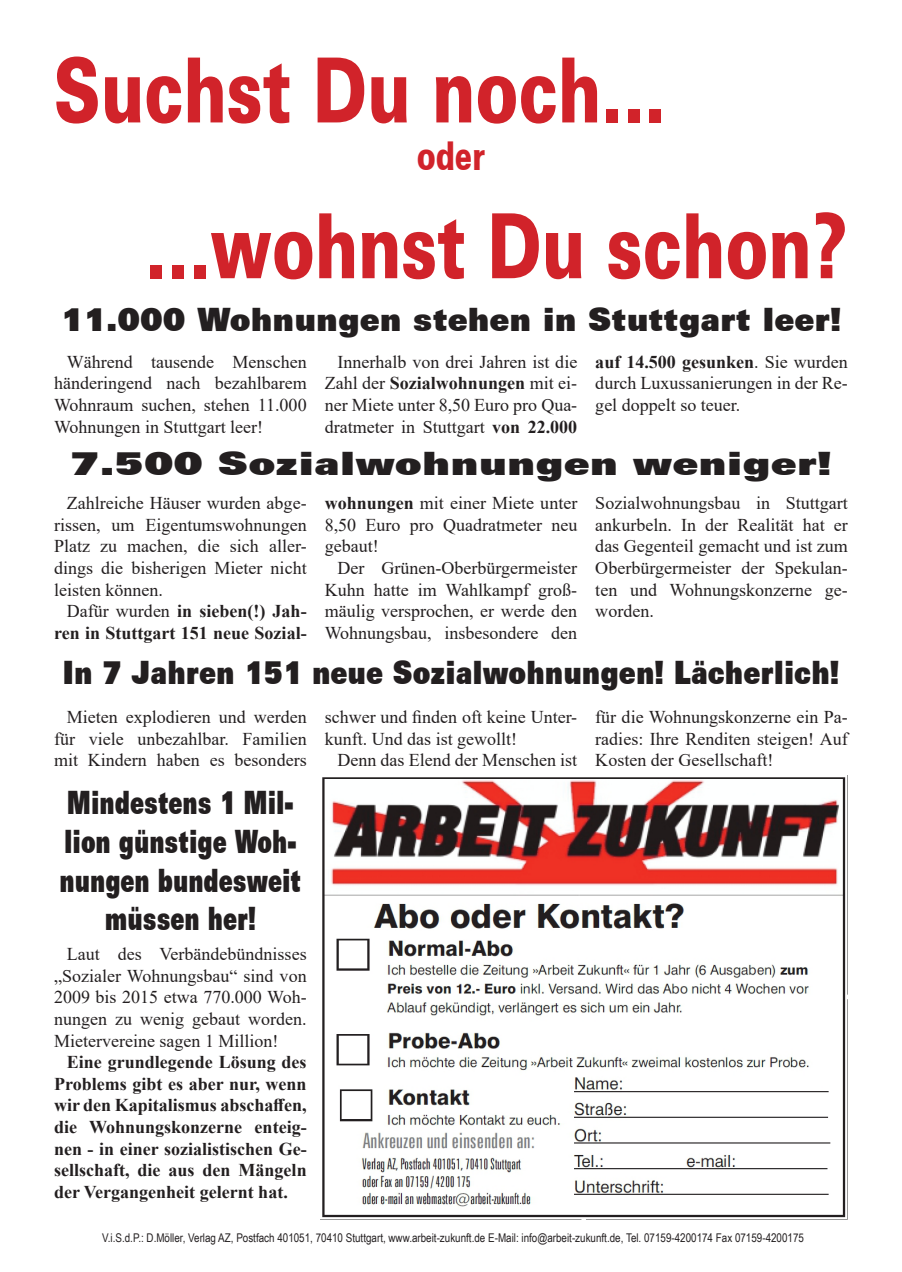
<style>
.page{position:relative;width:902px;height:1272px;background:#fff}
.page>*{position:absolute;margin:0;border:0;box-sizing:border-box;transform-origin:0 0}
.t1{font:900 90px "Zurich BT";color:#d1232a;scale:.73 1}
.t2{font:900 39.75px "Zurich BT";color:#d1232a;scale:.73 1}
.t3{font:900 32.25px/38.7px "Zurich BT";color:#231f20;text-align:center;scale:.7 1}
.t4{font:900 32.25px "Zurich BT";color:#231f20;scale:.85 1}
.t5{font:900 32.25px "Zurich BT";color:#231f20}
.t6{font:900 32.25px "Zurich BT";color:#231f20;scale:1.3 1}
.t7{font:18px/21.6px "Times New Roman";color:#231f20;text-align:justify}
.t8{font:700 18px/21.6px "Times New Roman";color:#231f20;text-align:right}
.t9{font:12px "Arial Narrow";color:#231f20}
.s1{font-weight:700}
.s2{font-weight:400}
</style>
<div class="page">
<img style="left:322px;top:777px;width:524px;height:441px">
<p class="t1" style="left:54px;top:36px;width:839px">Suchst Du noch...</p>
<p class="t2" style="left:417px;top:132px;width:95px">oder</p>
<p class="t1" style="left:145px;top:191px;width:963px">...wohnst Du schon?</p>
<p class="t5" style="left:61px;top:300px;width:782px">11.000 Wohnungen stehen in Stuttgart leer!</p>
<p class="t7" style="left:324px;top:350px;width:254px;text-indent:13px">Innerhalb von drei Jahren ist die Zahl der <span class="s1">Sozialwohnungen</span> mit ei&shy;ner Miete unter 8,50 Euro pro Qua&shy;dratmeter in Stuttgart <span class="s1">von 22.000</span></p>
<p class="t7" style="left:595px;top:350px;width:254px"><span class="s1">auf 14.500 gesunken</span>. Sie wurden durch Luxussanierungen in der Re&shy;gel doppelt so teuer.</p>
<p class="t6" style="left:70px;top:444px;width:587px">7.500 Sozialwohnungen weniger!</p>
<p class="t7" style="left:54px;top:492px;width:254px;text-indent:13px">Zahlreiche Häuser wurden abge&shy;rissen, um Eigentumswohnungen Platz zu machen, die sich aller&shy;dings die bisherigen Mieter nicht leisten können.</p>
<p class="t8" style="left:54px;top:600px;width:254px"><span class="s2">Dafür wurden</span> in sieben(!) Jah&shy;ren in Stuttgart 151 neue Sozial-</p>
<p class="t7" style="left:54px;top:350px;width:254px;text-indent:13px">Während tausende Menschen händeringend nach bezahlbarem Wohnraum suchen, stehen 11.000<br>Wohnungen in Stuttgart leer!</p>
<p class="t7" style="left:324px;top:492px;width:254px"><span class="s1">wohnungen</span> mit einer Miete unter 8,50 Euro pro Quadratmeter neu gebaut!</p>
<p class="t7" style="left:324px;top:556px;width:254px;text-indent:13px">Der Grünen-Oberbürgermeister Kuhn hatte im Wahlkampf groß&shy;mäulig versprochen, er werde den Wohnungsbau, insbesondere den</p>
<p class="t7" style="left:595px;top:492px;width:254px">Sozialwohnungsbau in Stuttgart ankurbeln. In der Realität hat er das Gegenteil gemacht und ist zum Oberbürgermeister der Spekulan&shy;ten und Wohnungskonzerne ge&shy;worden.</p>
<p class="t4" style="left:63px;top:653px;width:915px">In 7 Jahren 151 neue Sozialwohnungen! Lächerlich!</p>
<p class="t7" style="left:54px;top:705px;width:254px;text-indent:13px">Mieten explodieren und werden für viele unbezahlbar. Familien mit Kindern haben es besonders</p>
<p class="t7" style="left:324px;top:705px;width:254px">schwer und finden oft keine Unter&shy;kunft. Und das ist gewollt!</p>
<p class="t7" style="left:595px;top:705px;width:254px">für die Wohnungskonzerne ein Pa&shy;radies: Ihre Renditen steigen! Auf Kosten der Gesellschaft!</p>
<p class="t7" style="left:337px;top:748px;width:241px">Denn das Elend der Menschen ist</p>
<p class="t3" style="left:60px;top:783px;width:346px">Mindestens 1 Mil&shy;lion günstige Woh&shy;nungen bundesweit müssen her!</p>
<p class="t7" style="left:54px;top:942px;width:254px;text-indent:13px">Laut des Verbändebündnisses „Sozialer Wohnungsbau“ sind von 2009 bis 2015 etwa 770.000 Woh&shy;nungen zu wenig gebaut worden.<br>Mietervereine sagen 1 Million!</p>
<p class="t8" style="left:54px;top:1050px;width:254px;text-align:justify;text-indent:13px">Eine grundlegende Lösung des Problems gibt es aber nur, wenn wir den Kapitalismus abschaffen, die Wohnungskonzerne enteig&shy;nen - in einer sozialistischen Ge&shy;sellschaft, die aus den Mängeln der Vergangenheit gelernt hat.</p>
<p class="t9" style="left:102px;top:1229px;width:703px">V.i.S.d.P.: D.Möller, Verlag AZ, Postfach 401051, 70410 Stuttgart, www.arbeit-zukunft.de E-Mail: info@arbeit-zukunft.de, Tel. 07159-4200174 Fax 07159-4200175</p>
</div>
